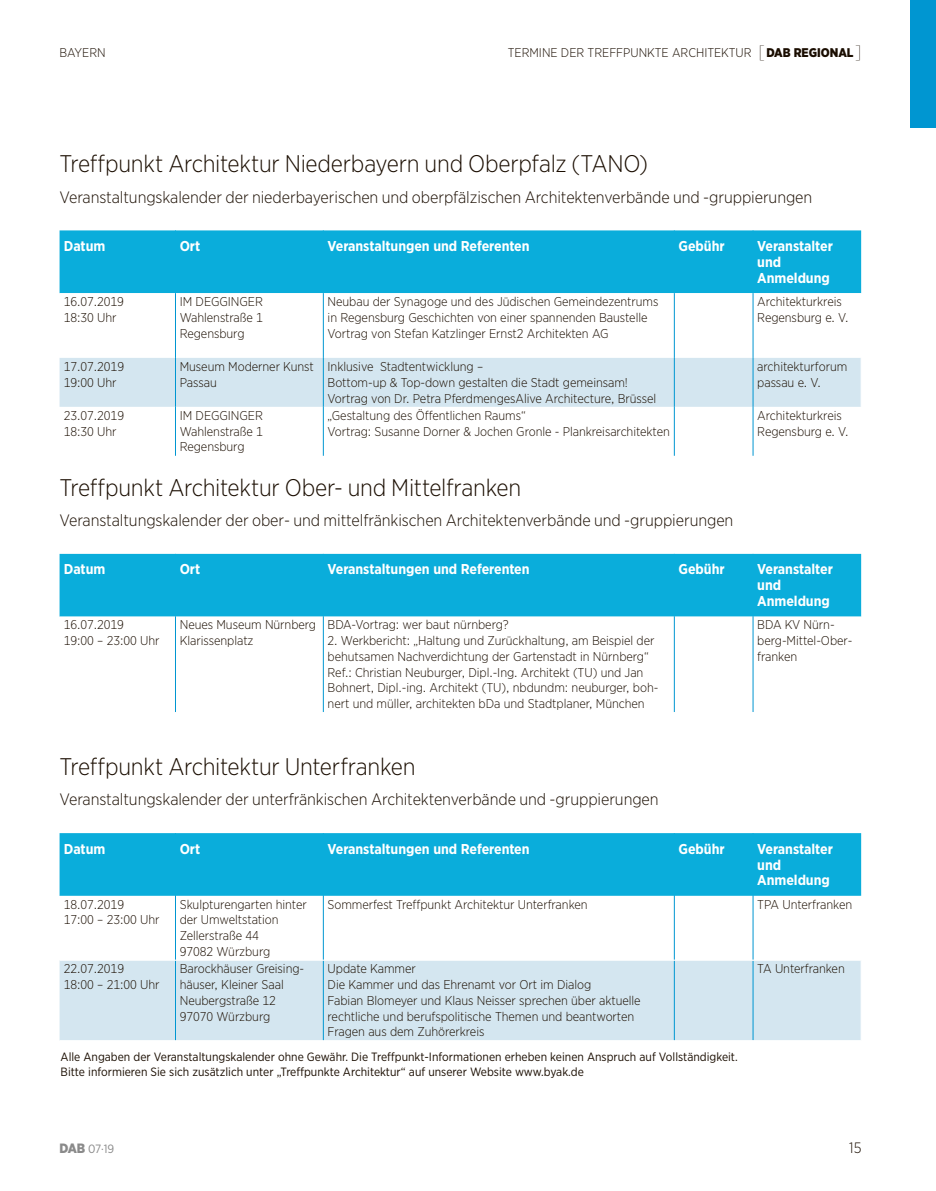
<style>
.page{position:relative;width:936px;height:1191px;background:#fff}
.page>*{position:absolute;margin:0;border:0;box-sizing:border-box;transform-origin:0 0}
.t1{font:300 24px "Gotham Narrow";letter-spacing:-.01em;color:#1a0d00}
.t2{font:300 16.5px "Gotham Narrow";letter-spacing:-.005em;color:#1a0d00}
.t3{font:300 15px "Gotham Narrow";color:#1a0d00}
.t4{font:700 14.25px/15.8px "Gotham Narrow";letter-spacing:-.005em;color:#fff}
.t5{font:300 12.75px/15.8px "Gotham Narrow";letter-spacing:-.005em;color:#1a0d00}
.t6{font:300 12.6px "Gotham Narrow";color:#1a0d00}
.t7{font:12px/15px "Gotham Narrow";color:#1a0d00}
.t8{font:12px "Gotham Narrow";color:#8a8a8a}
.s1{font-weight:100;font-size:18px}
.s2{font-weight:900}
.s3{font-weight:900;font-size:13.5px}
</style>
<div class="page">
<div style="left:60px;top:554px;width:801px;height:62px;background:#0aaddb"></div>
<svg style="left:60px;top:616px;width:801px;height:96px"></svg>
<hr style="left:175px;top:554px;width:1px;height:62px;background:#0aaddb">
<hr style="left:323px;top:554px;width:1px;height:62px;background:#0aaddb">
<hr style="left:674px;top:554px;width:1px;height:62px;background:#0aaddb">
<hr style="left:752px;top:554px;width:1px;height:62px;background:#0aaddb">
<hr style="left:175px;top:616px;width:1px;height:96px;background:#0096d1">
<hr style="left:323px;top:616px;width:1px;height:96px;background:#0096d1">
<hr style="left:674px;top:616px;width:1px;height:96px;background:#0096d1">
<hr style="left:752px;top:616px;width:1px;height:96px;background:#0096d1">
<div style="left:60px;top:230px;width:801px;height:63px;background:#0aaddb"></div>
<div style="left:60px;top:358px;width:800px;height:49px;background:#d4e6f0"></div>
<hr style="left:175px;top:230px;width:1px;height:63px;background:#0aaddb">
<hr style="left:323px;top:230px;width:1px;height:63px;background:#0aaddb">
<hr style="left:674px;top:230px;width:1px;height:63px;background:#0aaddb">
<hr style="left:752px;top:230px;width:1px;height:63px;background:#0aaddb">
<hr style="left:175px;top:293px;width:1px;height:65px;background:#0096d1">
<hr style="left:323px;top:293px;width:1px;height:65px;background:#0096d1">
<hr style="left:674px;top:293px;width:1px;height:65px;background:#0096d1">
<hr style="left:752px;top:293px;width:1px;height:65px;background:#0096d1">
<hr style="left:175px;top:358px;width:1px;height:49px;background:#0096d1">
<hr style="left:323px;top:358px;width:1px;height:49px;background:#0096d1">
<hr style="left:674px;top:358px;width:1px;height:49px;background:#0096d1">
<hr style="left:752px;top:358px;width:1px;height:49px;background:#0096d1">
<hr style="left:175px;top:407px;width:1px;height:49px;background:#0096d1">
<hr style="left:323px;top:407px;width:1px;height:49px;background:#0096d1">
<hr style="left:674px;top:407px;width:1px;height:49px;background:#0096d1">
<hr style="left:752px;top:407px;width:1px;height:49px;background:#0096d1">
<div style="left:60px;top:833px;width:801px;height:63px;background:#0aaddb"></div>
<div style="left:60px;top:960px;width:800px;height:80px;background:#d4e6f0"></div>
<hr style="left:175px;top:833px;width:1px;height:63px;background:#0aaddb">
<hr style="left:323px;top:833px;width:1px;height:63px;background:#0aaddb">
<hr style="left:674px;top:833px;width:1px;height:63px;background:#0aaddb">
<hr style="left:752px;top:833px;width:1px;height:63px;background:#0aaddb">
<hr style="left:175px;top:896px;width:1px;height:63px;background:#0096d1">
<hr style="left:323px;top:896px;width:1px;height:63px;background:#0096d1">
<hr style="left:674px;top:896px;width:1px;height:63px;background:#0096d1">
<hr style="left:752px;top:896px;width:1px;height:63px;background:#0096d1">
<hr style="left:175px;top:960px;width:1px;height:80px;background:#0096d1">
<hr style="left:323px;top:960px;width:1px;height:80px;background:#0096d1">
<hr style="left:674px;top:960px;width:1px;height:80px;background:#0096d1">
<hr style="left:752px;top:960px;width:1px;height:80px;background:#0096d1">
<div style="left:910px;top:0;width:25px;height:128px;background:#0096d1"></div>
<p class="t6" style="left:60px;top:48px;width:48px">BAYERN</p>
<p class="t6" style="left:507px;top:48px;width:355px">TERMINE DER TREFFPUNKTE ARcHITEKTUR <span class="s1">[</span><span class="s2">DAB REGIONAL</span><span class="s1">]</span></p>
<h1 class="t1" style="left:60px;top:155px;width:590px">Treffpunkt Architektur Niederbayern und Oberpfalz (TANO)</h1>
<p class="t2" style="left:60px;top:191px;width:754px">Veranstaltungskalender der niederbayerischen und oberpfälzischen Architektenverbände und -gruppierungen</p>
<p class="t4" style="left:64px;top:239px;width:43px">Datum</p>
<p class="t4" style="left:180px;top:239px;width:22px">Ort</p>
<p class="t4" style="left:327px;top:239px;width:203px">Veranstaltungen und Referenten</p>
<p class="t4" style="left:678px;top:239px;width:48px">Gebühr</p>
<p class="t4" style="left:757px;top:239px;width:77px">Veranstalter und<br>Anmeldung</p>
<p class="t5" style="left:64px;top:295px;width:62px">16.07.2019<br>18:30 Uhr</p>
<p class="t5" style="left:180px;top:295px;width:85px;text-align:justify">IM DEGGINGER Wahlenstraße 1<br>Regensburg</p>
<p class="t5" style="left:327px;top:295px;width:332px">Neubau der Synagoge und des Jüdischen Gemeindezentrums in Regensburg Geschichten von einer spannenden Baustelle<br>Vortrag von Stefan Katzlinger Ernst2 Architekten AG</p>
<p class="t5" style="left:757px;top:295px;width:93px">Architekturkreis<br>Regensburg e. V.</p>
<p class="t5" style="left:64px;top:360px;width:62px">17.07.2019<br>19:00 Uhr</p>
<p class="t5" style="left:180px;top:359px;width:136px">Museum Moderner Kunst<br>Passau</p>
<p class="t5" style="left:327px;top:359px;width:330px">Inklusive Stadtentwicklung –<br>Bottom-up &amp; Top-down gestalten die Stadt gemeinsam!<br>Vortrag von Dr. Petra PferdmengesAlive Architecture, Brüssel</p>
<p class="t5" style="left:757px;top:359px;width:91px">architekturforum passau e. V.</p>
<p class="t5" style="left:64px;top:409px;width:62px">23.07.2019<br>18:30 Uhr</p>
<p class="t5" style="left:180px;top:408px;width:85px;text-align:justify">IM DEGGINGER Wahlenstraße 1<br>Regensburg</p>
<p class="t5" style="left:327px;top:408px;width:344px">„Gestaltung des Öffentlichen Raums“<br>Vortrag: Susanne Dorner &amp; Jochen Gronle - Plankreisarchitekten</p>
<p class="t5" style="left:757px;top:408px;width:93px">Architekturkreis<br>Regensburg e. V.</p>
<h1 class="t1" style="left:60px;top:478px;width:463px">Treffpunkt Architektur Ober- und Mittelfranken</h1>
<p class="t2" style="left:60px;top:514px;width:675px">Veranstaltungskalender der ober- und mittelfränkischen Architektenverbände und -gruppierungen</p>
<p class="t4" style="left:64px;top:562px;width:43px">Datum</p>
<p class="t4" style="left:180px;top:562px;width:22px">Ort</p>
<p class="t4" style="left:327px;top:562px;width:203px">Veranstaltungen und Referenten</p>
<p class="t4" style="left:678px;top:562px;width:48px">Gebühr</p>
<p class="t4" style="left:757px;top:562px;width:77px">Veranstalter und<br>Anmeldung</p>
<p class="t5" style="left:64px;top:618px;width:97px">16.07.2019<br>19:00 – 23:00 Uhr</p>
<p class="t5" style="left:180px;top:618px;width:138px">Neues Museum Nürnberg<br>Klarissenplatz</p>
<p class="t5" style="left:327px;top:618px;width:182px">BDA-Vortrag: wer baut nürnberg?</p>
<p class="t5" style="left:757px;top:618px;width:97px">BDA KV Nürn&shy;berg-Mittel-Ober&shy;franken</p>
<p class="t5" style="left:327px;top:634px;width:332px">2. Werkbericht: „Haltung und Zurückhaltung, am Beispiel der behutsamen Nachverdichtung der Gartenstadt in Nürnberg“ Ref.: christian Neuburger, Dipl.-Ing. Architekt (TU) und Jan Bohnert, Dipl.-ing. Architekt (TU), nbdundm: neuburger, boh&shy;nert und müller, architekten bDa und Stadtplaner, München</p>
<h1 class="t1" style="left:60px;top:758px;width:357px">Treffpunkt Architektur Unterfranken</h1>
<p class="t2" style="left:60px;top:794px;width:600px">Veranstaltungskalender der unterfränkischen Architektenverbände und -gruppierungen</p>
<p class="t4" style="left:64px;top:842px;width:43px">Datum</p>
<p class="t4" style="left:180px;top:842px;width:22px">Ort</p>
<p class="t4" style="left:327px;top:842px;width:203px">Veranstaltungen und Referenten</p>
<p class="t4" style="left:678px;top:842px;width:48px">Gebühr</p>
<p class="t4" style="left:757px;top:842px;width:77px">Veranstalter und<br>Anmeldung</p>
<p class="t5" style="left:64px;top:897px;width:97px">18.07.2019<br>17:00 – 23:00 Uhr</p>
<p class="t5" style="left:180px;top:897px;width:129px">Skulpturengarten hinter der Umweltstation<br>Zellerstraße 44<br>97082 Würzburg</p>
<p class="t5" style="left:327px;top:897px;width:261px">Sommerfest Treffpunkt Architektur Unterfranken</p>
<p class="t5" style="left:757px;top:897px;width:96px">TPA Unterfranken</p>
<p class="t5" style="left:64px;top:962px;width:97px">22.07.2019<br>18:00 – 21:00 Uhr</p>
<p class="t5" style="left:180px;top:962px;width:126px">Barockhäuser Greising&shy;häuser, Kleiner Saal<br>Neubergstraße 12<br>97070 Würzburg</p>
<p class="t5" style="left:327px;top:962px;width:314px">Update Kammer<br>Die Kammer und das Ehrenamt vor Ort im Dialog<br>Fabian Blomeyer und Klaus Neisser sprechen über aktuelle rechtliche und berufspolitische Themen und beantworten Fragen aus dem Zuhörerkreis</p>
<p class="t5" style="left:757px;top:962px;width:89px">TA Unterfranken</p>
<p class="t7" style="left:61px;top:1050px;width:678px">Alle Angaben der Veranstaltungskalender ohne Gewähr. Die Treffpunkt-Informationen erheben keinen Anspruch auf Vollständigkeit.<br>Bitte informieren Sie sich zusätzlich unter „Treffpunkte Architektur“ auf unserer Website www.byak.de</p>
<p class="t8" style="left:60px;top:1144px;width:56px"><span class="s3">DAB</span> 07·19</p>
<p class="t3" style="left:849px;top:1142px;width:14px">15</p>
</div>
